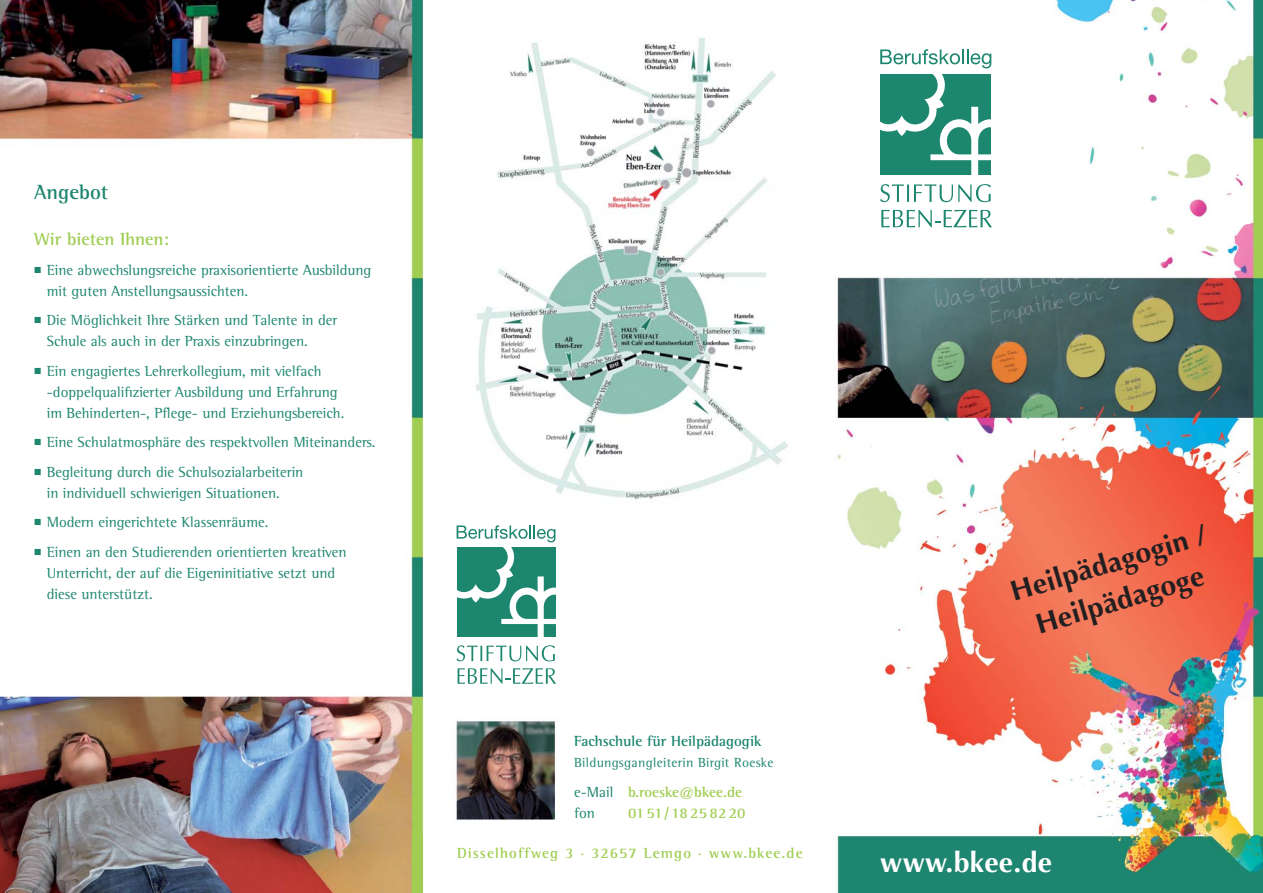
<style>
.page{position:relative;width:1263px;height:893px;background:#fff}
.page>*{position:absolute;margin:0;border:0;box-sizing:border-box;transform-origin:0 0}
.t1{font:700 28.5px/38.5px "Optima";color:#231f20;text-align:center}
.t2{font:700 28.5px "Optima";letter-spacing:.01em;color:#fff}
.t3{font:700 21px "Rotis Semi Serif";color:#1d866f}
.t4{font:700 18px "Rotis Semi Serif";color:#a0cd52}
.t5{font:15px/21px "Rotis Semi Serif";color:#1d866f}
.t6{font:700 15px "Rotis Semi Serif";letter-spacing:.07em;color:#a0cd52}
.t7{font:700 15px "Rotis Semi Serif";color:#1d866f}
.t8{font:700 15px/21px "Rotis Semi Serif";color:#a0cd52}
.t9{font:700 15px "Rotis Semi Serif";letter-spacing:.01em;color:#a0cd52}
.t10{font:13.5px "Rotis Semi Serif";letter-spacing:.025em;color:#1d866f}
.s1{font-family:"Mathematical Pi Six";font-size:8.7px}
.s2{font-weight:400;color:#1d866f}
</style>
<div class="page">
<img style="left:0;top:0;width:1263px;height:893px">
<img style="left:463px;top:32px;width:336px;height:474px">
<svg style="left:880px;top:49px;width:111px;height:19px"></svg>
<svg style="left:881px;top:210px;width:111px;height:17px"></svg>
<svg style="left:880px;top:184px;width:111px;height:18px"></svg>
<svg style="left:881px;top:74px;width:110px;height:100px"></svg>
<svg style="left:458px;top:668px;width:98px;height:16px"></svg>
<svg style="left:457px;top:645px;width:98px;height:16px"></svg>
<svg style="left:457px;top:525px;width:98px;height:111px"></svg>
<div style="left:412px;top:835px;width:11px;height:58px;background:#a0cd52"></div>
<h2 class="t3" style="left:34px;top:184px;width:76px">Angebot</h2>
<p class="t4" style="left:34px;top:233px;width:137px">Wir bieten Ihnen:</p>
<p class="t5" style="left:47px;top:261px;width:326px;text-indent:-13px"><span class="s1">-</span> Eine abwechslungsreiche praxisorientierte Ausbildung mit guten Anstellungsaussichten.</p>
<p class="t5" style="left:47px;top:311px;width:292px;text-indent:-13px"><span class="s1">-</span> Die Möglichkeit Ihre Stärken und Talente in der<br>Schule als auch in der Praxis einzubringen.</p>
<p class="t5" style="left:47px;top:362px;width:299px;text-indent:-13px"><span class="s1">-</span> Ein engagiertes Lehrerkollegium, mit vielfach -doppelqualifizierter Ausbildung und Erfahrung im Behinderten-, Pflege- und Erziehungsbereich.</p>
<p class="t5" style="left:34px;top:433px;width:343px"><span class="s1">-</span> Eine Schulatmosphäre des respektvollen Miteinanders.</p>
<p class="t5" style="left:47px;top:463px;width:258px;text-indent:-13px"><span class="s1">-</span> Begleitung durch die Schulsozialarbeiterin in individuell schwierigen Situationen.</p>
<p class="t5" style="left:34px;top:513px;width:236px"><span class="s1">-</span> Modern eingerichtete Klassenräume.</p>
<p class="t5" style="left:47px;top:543px;width:301px;text-indent:-13px"><span class="s1">-</span> Einen an den Studierenden orientierten kreativen<br>Unterricht, der auf die Eigeninitiative setzt und diese unterstützt.</p>
<h1 class="t1" style="left:1006px;top:575px;width:205px;rotate:-17deg">Heilpädagogin /<br>Heilpädagoge</h1>
<p class="t7" style="left:574px;top:736px;width:189px">Fachschule für Heilpädagogik</p>
<p class="t10" style="left:574px;top:758px;width:201px">Bildungsgangleiterin Birgit Roeske</p>
<p class="t8" style="left:574px;top:783px;width:169px"><span class="s2">e-Mail</span> b.roeske@bkee.de <span class="s2">fon</span></p>
<p class="t9" style="left:628px;top:807px;width:119px">0151/18258220</p>
<p class="t6" style="left:457px;top:847px;width:347px">Disselhoffweg 3 · 32657 Lemgo · www.bkee.de</p>
<h1 class="t2" style="left:880px;top:846px;width:173px">www.bkee.de</h1>
</div>
